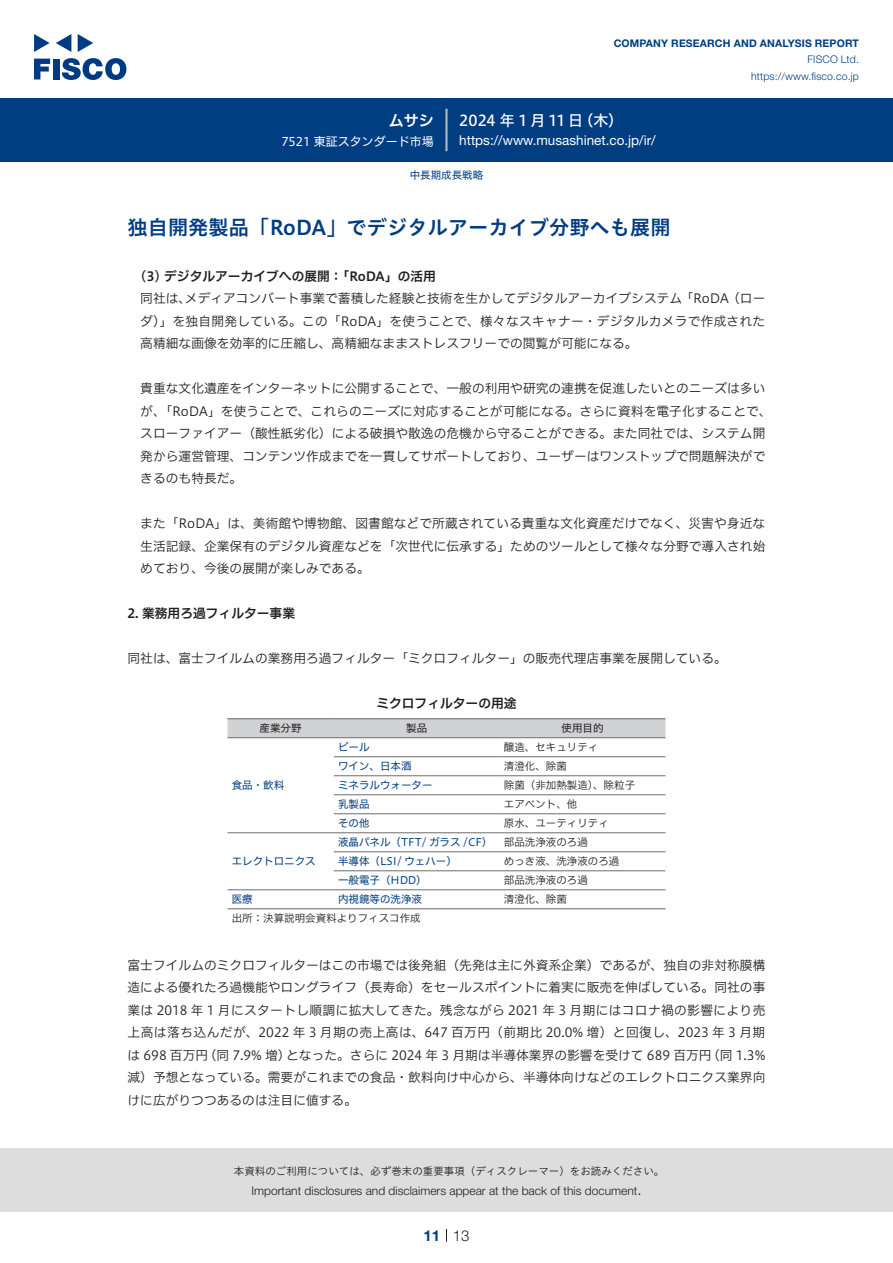
<style>
.page{position:relative;width:893px;height:1263px;background:#fff}
.page>*{position:absolute;margin:0;border:0;box-sizing:border-box;transform-origin:0 0}
.t1{font:20.25px "Hiragino UD Sans Std W6";color:#003d81}
.t2{font:15px "Hiragino UD Sans F Std N W5";color:#fff}
.t3{font:300 15px "Helvetica Neue LT Std";color:#231f20}
.t4{font:15px "Hiragino UD Sans F Std N W6";color:#fff}
.t5{font:700 15px "Helvetica Neue LT Std";color:#003d81}
.t6{font:13.5px "Helvetica Neue LT Std";color:#fff}
.t7{font:12.75px/22.5px "Hiragino UD Sans F Std N W3";color:#231f20}
.t8{font:12.75px "Hiragino UD Sans F Std N W6";color:#231f20}
.t9{font:300 12px "Helvetica Neue LT Std";color:#231f20}
.t10{font:12px "Hiragino UD Sans F Std N W4";color:#fff}
.t11{font:10.5px "Hiragino UD Sans F Std N W3";color:#231f20}
.t12{font:10.5px "Hiragino UD Sans F Std N W4";color:#003d81}
.t13{font:10.5px "Hiragino UD Sans Std W3";color:#231f20}
.t14{font:700 10.5px "Helvetica Neue LT Std";letter-spacing:.015em;color:#003d81}
.t15{font:300 10.5px/16.5px "Helvetica Neue LT Std";letter-spacing:.015em;color:#003d81;text-align:right}
.t16{font:10.5px "Hiragino UD Sans F Std N W4";color:#231f20}
</style>
<div class="page">
<div style="left:0;top:1148px;width:893px;height:64px;background:#ddd"></div>
<svg style="left:34px;top:59px;width:16px;height:20px"></svg>
<div style="left:53px;top:59px;width:6px;height:20px;background:#003a83"></div>
<svg style="left:62px;top:58px;width:64px;height:22px"></svg>
<svg style="left:34px;top:34px;width:16px;height:18px"></svg>
<svg style="left:78px;top:34px;width:15px;height:18px"></svg>
<svg style="left:56px;top:34px;width:15px;height:18px"></svg>
<div style="left:0;top:98px;width:893px;height:64px;background:#003d81"></div>
<hr style="left:445px;top:109px;width:3px;height:42px;background:#b5b5b6">
<svg style="left:446px;top:1229px;width:1px;height:13px"></svg>
<div style="left:227px;top:719px;width:438px;height:18px;background:#d1d2d4"></div>
<hr style="left:227px;top:737px;width:107px;height:1px;background:#6c6d70">
<hr style="left:334px;top:737px;width:166px;height:1px;background:#6c6d70">
<hr style="left:500px;top:737px;width:165px;height:1px;background:#6c6d70">
<hr style="left:334px;top:756px;width:166px;height:1px;background:#6c6d70">
<hr style="left:500px;top:756px;width:165px;height:1px;background:#6c6d70">
<hr style="left:334px;top:775px;width:166px;height:1px;background:#6c6d70">
<hr style="left:500px;top:775px;width:165px;height:1px;background:#6c6d70">
<hr style="left:334px;top:794px;width:166px;height:1px;background:#6c6d70">
<hr style="left:500px;top:794px;width:165px;height:1px;background:#6c6d70">
<hr style="left:334px;top:813px;width:166px;height:1px;background:#6c6d70">
<hr style="left:500px;top:813px;width:165px;height:1px;background:#6c6d70">
<hr style="left:227px;top:832px;width:107px;height:1px;background:#6c6d70">
<hr style="left:334px;top:832px;width:166px;height:1px;background:#6c6d70">
<hr style="left:500px;top:832px;width:165px;height:1px;background:#6c6d70">
<hr style="left:334px;top:851px;width:166px;height:1px;background:#6c6d70">
<hr style="left:500px;top:851px;width:165px;height:1px;background:#6c6d70">
<hr style="left:334px;top:870px;width:166px;height:1px;background:#6c6d70">
<hr style="left:500px;top:870px;width:165px;height:1px;background:#6c6d70">
<hr style="left:227px;top:889px;width:107px;height:1px;background:#6c6d70">
<hr style="left:334px;top:889px;width:166px;height:1px;background:#6c6d70">
<hr style="left:500px;top:889px;width:165px;height:1px;background:#6c6d70">
<hr style="left:227px;top:718px;width:107px;height:1px;background:#6c6d70">
<hr style="left:334px;top:718px;width:166px;height:1px;background:#6c6d70">
<hr style="left:500px;top:718px;width:165px;height:1px;background:#6c6d70">
<hr style="left:227px;top:908px;width:107px;height:1px;background:#6c6d70">
<hr style="left:334px;top:908px;width:166px;height:1px;background:#6c6d70">
<hr style="left:500px;top:908px;width:165px;height:1px;background:#6c6d70">
<p class="t4" style="left:389px;top:109px;width:46px">ムサシ</p>
<p class="t10" style="left:281px;top:132px;width:154px">7521 東証スタンダード市場</p>
<p class="t14" style="left:614px;top:37px;width:247px">COMPANY RESEARCH AND ANALYSIS REPORT</p>
<p class="t15" style="left:751px;top:51px;width:109px">FISCO Ltd. https://www.fisco.co j p.</p>
<p class="t2" style="left:459px;top:109px;width:126px">2024 年 1 月 11 日</p>
<p class="t2" style="left:578px;top:109px;width:46px">（木(</p>
<p class="t6" style="left:459px;top:132px;width:198px">https://www.musashinet. c o j p. /i r/</p>
<p class="t12" style="left:410px;top:167px;width:75px">中長期成長戦略</p>
<h1 class="t1" style="left:128px;top:212px;width:545px">独自開発製品「RoDA」でデジタルアーカイブ分野へも展開</h1>
<p class="t8" style="left:140px;top:266px;width:297px">3( ) デジタルアーカイブへの展開「： RoDA」の活用</p>
<p class="t7" style="left:185px;top:286px;width:582px">メディアコンバート事業で蓄積した経験と技術を生かしてデジタルアーカイブシステム「RoDA（ロー</p>
<p class="t7" style="left:140px;top:286px;width:626px">同社は、<br>ダ）」を独自開発している。この「RoDA」を使うことで、様々なスキャナー・デジタルカメラで作成された高精細な画像を効率的に圧縮し、高精細なままストレスフリーでの閲覧が可能になる。</p>
<p class="t7" style="left:140px;top:376px;width:633px">貴重な文化遺産をインターネットに公開することで、一般の利用や研究の連携を促進したいとのニーズは多いが、「RoDA」を使うことで、これらのニーズに対応することが可能になる。さらに資料を電子化することで、スローファイアー（酸性紙劣化）による破損や散逸の危機から守ることができる。また同社では、システム開発から運営管理、コンテンツ作成までを一貫してサポートしており、ユーザーはワンストップで問題解決ができるのも特長だ。</p>
<p class="t7" style="left:140px;top:511px;width:627px;text-align:justify">また「RoDA」は、美術館や博物館、図書館などで所蔵されている貴重な文化資産だけでなく、災害や身近な生活記録、企業保有のデジタル資産などを「次世代に伝承する」ためのツールとして様々な分野で導入され始めており、今後の展開が楽しみである。</p>
<p class="t8" style="left:128px;top:603px;width:169px">2. 業務用ろ過フィルター事業</p>
<p class="t7" style="left:128px;top:646px;width:601px">同社は、富士フイルムの業務用ろ過フィルター「ミクロフィルター」の販売代理店事業を展開している。</p>
<p class="t8" style="left:376px;top:694px;width:142px">ミクロフィルターの用途</p>
<p class="t16" style="left:562px;top:720px;width:43px">使用目的</p>
<p class="t16" style="left:260px;top:720px;width:43px">産業分野</p>
<p class="t16" style="left:406px;top:720px;width:22px">製品</p>
<p class="t12" style="left:232px;top:777px;width:54px">食品・飲料</p>
<p class="t12" style="left:232px;top:853px;width:85px">エレクトロニクス</p>
<p class="t12" style="left:338px;top:739px;width:33px">ビール</p>
<p class="t11" style="left:504px;top:739px;width:96px">醸造、セキュリティ</p>
<p class="t12" style="left:338px;top:758px;width:75px">ワイン、日本酒</p>
<p class="t11" style="left:504px;top:758px;width:64px">清澄化、除菌</p>
<p class="t12" style="left:338px;top:777px;width:96px">ミネラルウォーター</p>
<p class="t11" style="left:504px;top:777px;width:133px">除菌（非加熱製造）、除粒子</p>
<p class="t12" style="left:338px;top:796px;width:33px">乳製品</p>
<p class="t11" style="left:504px;top:796px;width:75px">エアベント、他</p>
<p class="t12" style="left:338px;top:815px;width:33px">その他</p>
<p class="t11" style="left:504px;top:815px;width:106px">原水、ユーティリティ</p>
<p class="t12" style="left:338px;top:834px;width:156px">液晶パネル（TFT/ ガラス /CF）</p>
<p class="t11" style="left:504px;top:834px;width:85px">部品洗浄液のろ過</p>
<p class="t12" style="left:338px;top:853px;width:120px">半導体（LSI/ ウェハー）</p>
<p class="t11" style="left:504px;top:853px;width:117px">めっき液、洗浄液のろ過</p>
<p class="t12" style="left:338px;top:872px;width:90px">一般電子（HDD）</p>
<p class="t11" style="left:504px;top:872px;width:85px">部品洗浄液のろ過</p>
<p class="t12" style="left:232px;top:891px;width:22px">医療</p>
<p class="t11" style="left:232px;top:910px;width:191px">出所：決算説明会資料よりフィスコ作成</p>
<p class="t7" style="left:128px;top:953px;width:639px;text-align:right">富士フイルムのミクロフィルターはこの市場では後発組（先発は主に外資系企業）であるが、独自の非対称膜構造による優れたろ過機能やロングライフ（長寿命）をセールスポイントに着実に販売を伸ばしている。同社の事業は 2018 年 1 月にスタートし順調に拡大してきた。残念ながら 2021 年 3 月期にはコロナ禍の影響により売上高は落ち込んだが、2022 年 3 月期の売上高は、647 百万円（前期比 20.0% 増）と回復し、2023 年 3 月期（同 1.3%</p>
<p class="t12" style="left:338px;top:891px;width:86px">内視鏡等の洗浄液</p>
<p class="t11" style="left:504px;top:891px;width:64px">清澄化、除菌</p>
<p class="t7" style="left:286px;top:1043px;width:427px">となった。さらに 2024 年 3 月期は半導体業界の影響を受けて 689 百万円</p>
<p class="t7" style="left:204px;top:1043px;width:89px">（同 7.9% 増）</p>
<p class="t7" style="left:128px;top:1043px;width:639px">は 698 百万円<br>減）予想となっている。需要がこれまでの食品・飲料向け中心から、半導体向けなどのエレクトロニクス業界向けに広がりつつあるのは注目に値する。</p>
<p class="t13" style="left:234px;top:1163px;width:432px">本資料のご利用については、必ず巻末の重要事項（ディスクレーマー）をお読みください。</p>
<p class="t3" style="left:637px;top:1180px;width:6px">.</p>
<p class="t9" style="left:251px;top:1183px;width:387px">Important disclosures and disclaimers appear at the back of this document</p>
<p class="t5" style="left:423px;top:1226px;width:18px">11</p>
<p class="t3" style="left:453px;top:1226px;width:18px">13</p>
</div>
